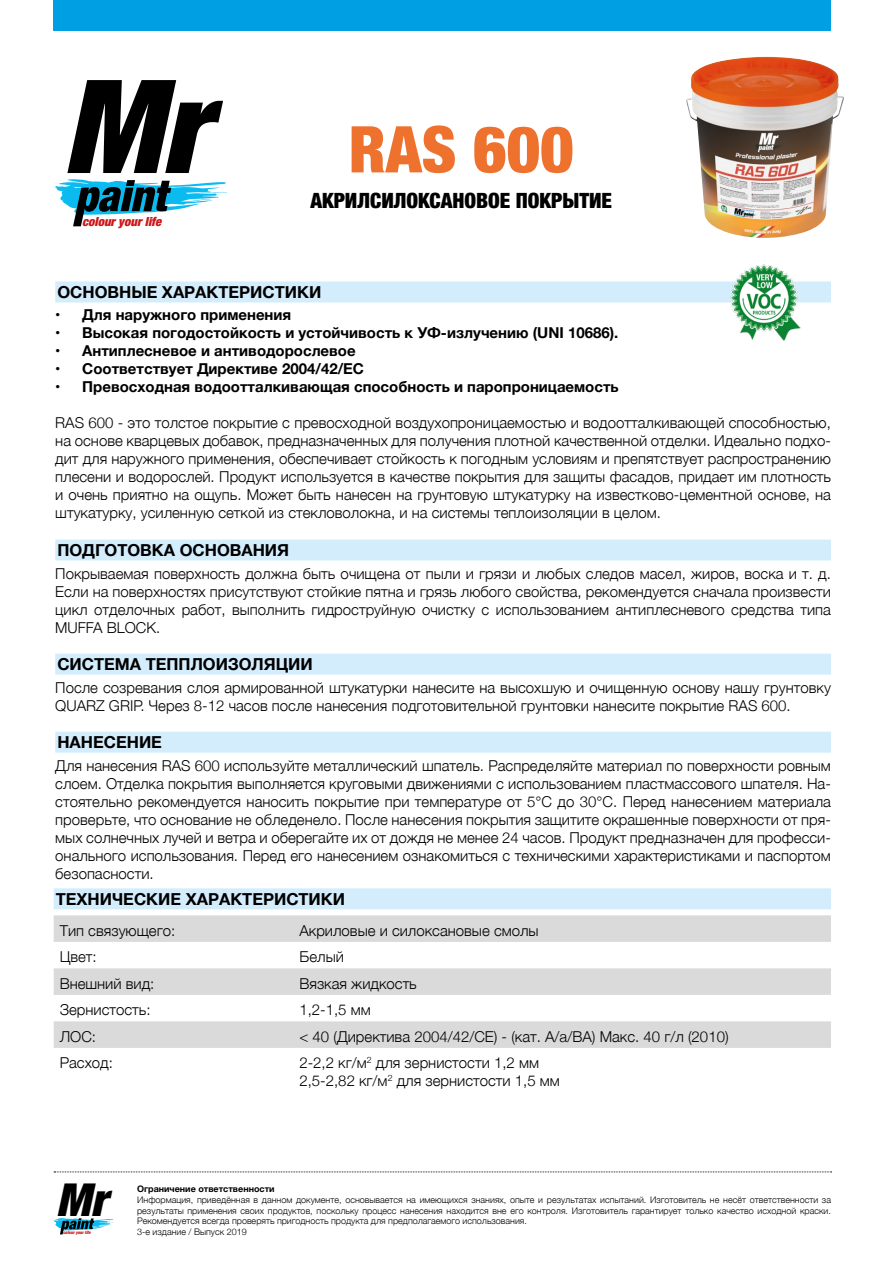
<style>
.page{position:relative;width:893px;height:1263px;background:#fff}
.page>*{position:absolute;margin:0;border:0;box-sizing:border-box;transform-origin:0 0}
.t1{font:italic 900 condensed 130.2px "Helvetica Neue LT Std";color:#000}
.t2{font:900 condensed 64.5px "Helvetica Neue";color:#ee712e}
.t3{font:italic 900 condensed 45.6px "Helvetica Neue LT Std";color:#000}
.t4{font:900 condensed 21px "Helvetica Neue";color:#000}
.t5{font:700 16.5px "Helvetica Neue";color:#000}
.t6{font:300 15px/18px "Helvetica Neue";color:#000;text-align:justify}
.t7{font:700 15px "Helvetica Neue";color:#000}
.t8{font:italic 900 condensed 12.6px "Helvetica Neue LT Std";color:#cd171a}
.t9{font:300 9px/10.8px "Helvetica Neue";color:#000}
.t10{font:700 9px "Helvetica Neue";color:#000}
.t11{font:italic 900 condensed 4.35px "Helvetica Neue LT Std";color:#cd171a}
</style>
<div class="page">
<div style="left:55px;top:281px;width:776px;height:21px;background:#d4edfc"></div>
<div style="left:55px;top:539px;width:776px;height:21px;background:#d4edfc"></div>
<div style="left:55px;top:654px;width:776px;height:21px;background:#d4edfc"></div>
<div style="left:55px;top:732px;width:776px;height:21px;background:#d4edfc"></div>
<div style="left:54px;top:888px;width:777px;height:21px;background:#d4edfc"></div>
<svg style="left:54px;top:915px;width:777px;height:133px;fill:#dadada"></svg>
<img style="left:730px;top:264px;width:70px;height:77px">
<img style="left:686px;top:57px;width:158px;height:181px">
<svg style="left:55px;top:179px;width:172px;height:47px"></svg>
<svg style="left:54px;top:1218px;width:60px;height:16px"></svg>
<div style="left:54px;top:0;width:777px;height:30px;background:#009fe3"></div>
<svg style="left:54px;top:1171px;width:778px;height:1px"></svg>
<h1 class="t1" style="left:63px;top:46px;width:146px">Mr</h1>
<p class="t8" style="left:82px;top:214px;width:81px">colour your life</p>
<h2 class="t2" style="left:349px;top:96px;width:226px">RAS 600</h2>
<h3 class="t4" style="left:310px;top:183px;width:303px">АКРИЛСИЛОКСАНОВОЕ ПОКРЫТИЕ</h3>
<p class="t5" style="left:57px;top:279px;width:265px">ОСНОВНЫЕ ХАРАКТЕРИСТИКИ</p>
<p class="t7" style="left:55px;top:303px;width:237px">• Для наружного применения</p>
<p class="t7" style="left:55px;top:321px;width:565px">• Высокая погодостойкость и устойчивость к УФ-излучению (UNI 10686).</p>
<p class="t7" style="left:55px;top:339px;width:302px">• Антиплесневое и антиводорослевое</p>
<p class="t7" style="left:55px;top:357px;width:310px">• Соответствует Директиве 2004/42/ЕС</p>
<p class="t7" style="left:55px;top:375px;width:565px">• Превосходная водоотталкивающая способность и паропроницаемость</p>
<p class="t6" style="left:55px;top:413px;width:777px">RAS 600 - это толстое покрытие с превосходной воздухопроницаемостью и водоотталкивающей способностью, на основе кварцевых добавок, предназначенных для получения плотной качественной отделки. Идеально подхо&shy;дит для наружного применения, обеспечивает стойкость к погодным условиям и препятствует распространению плесени и водорослей. Продукт используется в качестве покрытия для защиты фасадов, придает им плотность и очень приятно на ощупь. Может быть нанесен на грунтовую штукатурку на известково-цементной основе, на штукатурку, усиленную сеткой из стекловолокна, и на системы теплоизоляции в целом.</p>
<p class="t5" style="left:57px;top:537px;width:233px">ПОДГОТОВКА ОСНОВАНИЯ</p>
<p class="t6" style="left:55px;top:563px;width:777px">Покрываемая поверхность должна быть очищена от пыли и грязи и любых следов масел, жиров, воска и т. д.<br>Если на поверхностях присутствуют стойкие пятна и грязь любого свойства, рекомендуется сначала произвести цикл отделочных работ, выполнить гидроструйную очистку с использованием антиплесневого средства типа MUFFA BLOCK.</p>
<p class="t5" style="left:57px;top:651px;width:257px">СИСТЕМА ТЕППЛОИЗОЛЯЦИИ</p>
<p class="t6" style="left:55px;top:677px;width:777px">После созревания слоя армированной штукатурки нанесите на высохшую и очищенную основу нашу грунтовку<br>QUARZ GRIP. Через 8-12 часов после нанесения подготовительной грунтовки нанесите покрытие RAS 600.</p>
<p class="t5" style="left:57px;top:730px;width:106px">НАНЕСЕНИЕ</p>
<p class="t6" style="left:55px;top:755px;width:777px">Для нанесения RAS 600 используйте металлический шпатель. Распределяйте материал по поверхности ровным слоем. Отделка покрытия выполняется круговыми движениями с использованием пластмассового шпателя. На&shy;стоятельно рекомендуется наносить покрытие при температуре от 5°C до 30°C. Перед нанесением материала проверьте, что основание не обледенело. После нанесения покрытия защитите окрашенные поверхности от пря&shy;мых солнечных лучей и ветра и оберегайте их от дождя не менее 24 часов. Продукт предназначен для професси&shy;онального использования. Перед его нанесением ознакомиться с техническими характеристиками и паспортом безопасности.</p>
<p class="t5" style="left:56px;top:886px;width:291px">ТЕХНИЧЕСКИЕ ХАРАКТЕРИСТИКИ</p>
<p class="t6" style="left:60px;top:920px;width:117px">Тип связующего:</p>
<p class="t6" style="left:299px;top:920px;width:241px">Акриловые и силоксановые смолы</p>
<p class="t6" style="left:60px;top:947px;width:39px">Цвет:</p>
<p class="t6" style="left:299px;top:947px;width:46px">Белый</p>
<p class="t6" style="left:60px;top:973px;width:96px">Внешний вид:</p>
<p class="t6" style="left:299px;top:973px;width:119px">Вязкая жидкость</p>
<p class="t6" style="left:60px;top:1000px;width:92px">Зернистость:</p>
<p class="t6" style="left:299px;top:1000px;width:73px">1,2-1,5 мм</p>
<p class="t6" style="left:60px;top:1026px;width:38px">ЛОС:</p>
<p class="t6" style="left:299px;top:1026px;width:431px">&lt; 40 (Директива 2004/42/CE) - (кат. A/a/BA) Макс. 40 г/л (2010)</p>
<p class="t6" style="left:60px;top:1053px;width:55px">Расход:</p>
<p class="t6" style="left:299px;top:1053px;width:262px">2-2,2 кг/м<sup>2</sup> для зернистости 1,2 мм<br>2,5-2,82 кг/м<sup>2</sup> для зернистости 1,5 мм</p>
<h3 class="t3" style="left:56px;top:1171px;width:52px">Mr</h3>
<p class="t11" style="left:63px;top:1230px;width:29px">colour your life</p>
<p class="t10" style="left:137px;top:1182px;width:139px">Ограничение ответственности</p>
<p class="t9" style="left:137px;top:1193px;width:695px">Информация, приведённая в данном документе, основывается на имеющихся знаниях, опыте и результатах испытаний. Изготовитель не несёт ответственности за результаты применения своих продуктов, поскольку процесс нанесения находится вне его контроля. Изготовитель гарантирует только качество исходной краски.<br>Рекомендуется всегда проверять пригодность продукта для предполагаемого использования.<br>3-е издание / Выпуск 2019</p>
</div>
